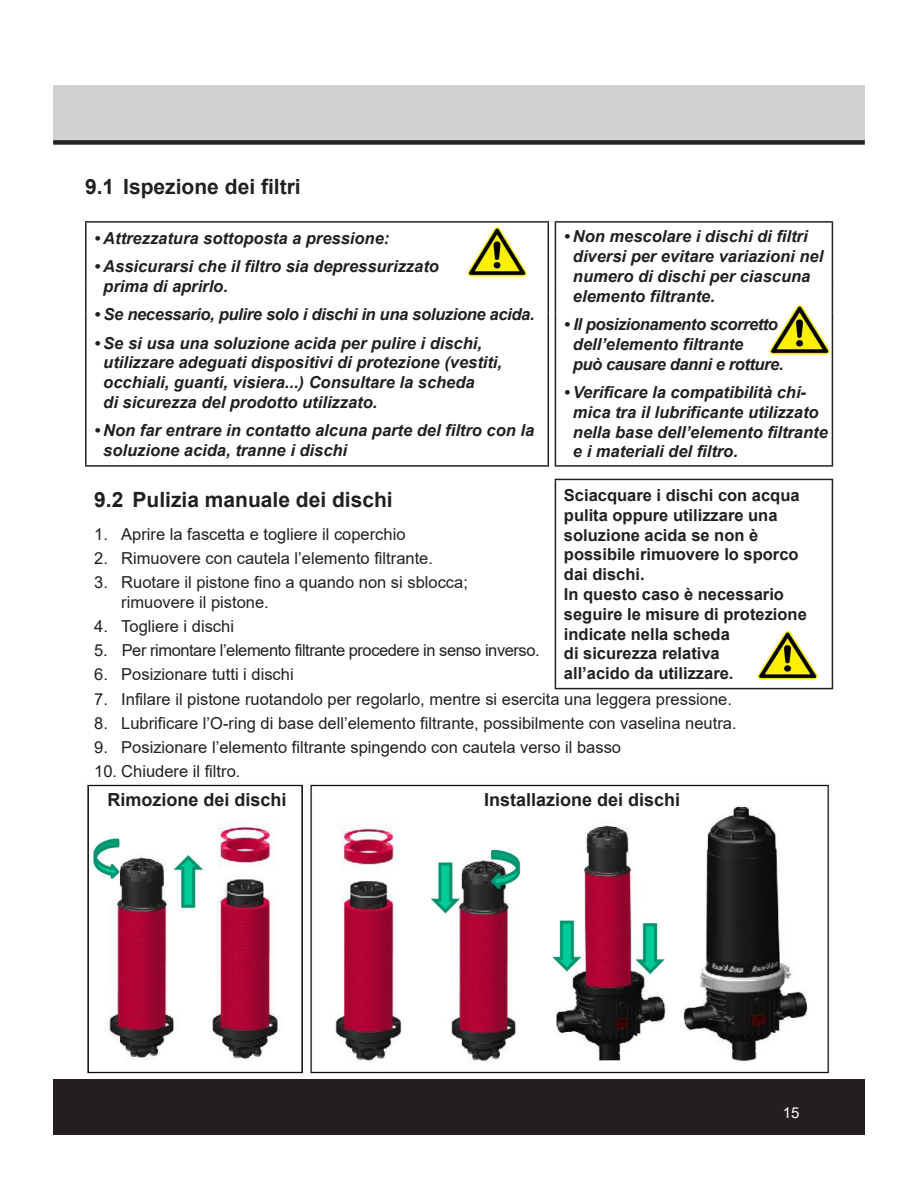
<style>
.page{position:relative;width:918px;height:1188px;background:#fff}
.page>*{position:absolute;margin:0;border:0;box-sizing:border-box;transform-origin:0 0}
.t1{font:700 21px "Arial";color:#231f20}
.t2{font:700 18px "Arial";color:#231f20}
.t3{font:italic 700 16.5px/19.8px "Arial";color:#231f20}
.t4{font:16.5px/19.8px "Arial";color:#231f20}
.Body{font:700 16.5px/19.8px "Arial";color:#231f20}
.t5{font:italic 700 16.5px/19.8px "Arial";letter-spacing:-.025em;color:#231f20}
.t6{font:16.5px "Arial";letter-spacing:-.025em;color:#231f20}
.t7{font:italic 700 16.5px "Arial";letter-spacing:-.02em;color:#231f20}
.t8{font:15px "Arial";color:#fff}
</style>
<div class="page">
<div style="left:53px;top:85px;width:812px;height:57px;background:#cfd2d0"></div>
<div style="left:53px;top:140px;width:812px;height:5px;background:#231f20"></div>
<div style="left:53px;top:1080px;width:812px;height:55px;background:#231f20"></div>
<img style="left:770px;top:306px;width:59px;height:48px">
<hr style="left:85px;top:221px;width:464px;height:2px;background:#231f20">
<hr style="left:85px;top:223px;width:2px;height:29px;background:#231f20">
<svg style="left:548px;top:223px;width:1px;height:29px"></svg>
<hr style="left:555px;top:221px;width:278px;height:2px;background:#231f20">
<svg style="left:555px;top:223px;width:1px;height:29px"></svg>
<svg style="left:832px;top:223px;width:1px;height:29px"></svg>
<hr style="left:85px;top:252px;width:2px;height:30px;background:#231f20">
<hr style="left:548px;top:252px;width:1px;height:30px;background:#231f20">
<hr style="left:555px;top:252px;width:1px;height:30px;background:#231f20">
<hr style="left:832px;top:252px;width:1px;height:30px;background:#231f20">
<hr style="left:85px;top:282px;width:2px;height:30px;background:#231f20">
<hr style="left:548px;top:282px;width:1px;height:30px;background:#231f20">
<hr style="left:555px;top:282px;width:1px;height:30px;background:#231f20">
<hr style="left:832px;top:282px;width:1px;height:30px;background:#231f20">
<hr style="left:85px;top:312px;width:2px;height:153px;background:#231f20">
<hr style="left:548px;top:312px;width:1px;height:153px;background:#231f20">
<hr style="left:555px;top:312px;width:1px;height:153px;background:#231f20">
<hr style="left:832px;top:312px;width:1px;height:153px;background:#231f20">
<hr style="left:85px;top:465px;width:464px;height:2px;background:#231f20">
<hr style="left:555px;top:465px;width:278px;height:2px;background:#231f20">
<hr style="left:555px;top:479px;width:278px;height:1px;background:#231f20">
<hr style="left:555px;top:480px;width:1px;height:208px;background:#231f20">
<hr style="left:832px;top:480px;width:1px;height:208px;background:#231f20">
<hr style="left:555px;top:688px;width:278px;height:1px;background:#231f20">
<img style="left:468px;top:228px;width:59px;height:48px">
<img style="left:87px;top:784px;width:743px;height:289px">
<div style="left:101px;top:793px;width:192px;height:28px;background:#fff"></div>
<div style="left:483px;top:793px;width:199px;height:27px;background:#fff"></div>
<img style="left:758px;top:631px;width:59px;height:49px">
<p class="t1" style="left:85px;top:172px;width:217px">9.1 Ispezione dei filtri</p>
<p class="t3" style="left:94px;top:229px;width:297px">• Attrezzatura sottoposta a pressione:</p>
<p class="t3" style="left:103px;top:257px;width:337px;text-indent:-9px">• Assicurarsi che il filtro sia depressurizzato prima di aprirlo.</p>
<p class="t7" style="left:94px;top:303px;width:442px">• Se necessario, pulire solo i dischi in una soluzione acida.</p>
<p class="t3" style="left:103px;top:333px;width:400px;text-indent:-9px">• Se si usa una soluzione acida per pulire i dischi, utilizzare adeguati dispositivi di protezione (vestiti, occhiali, guanti, visiera...) Consultare la scheda<br>di sicurezza del prodotto utilizzato.</p>
<p class="t3" style="left:103px;top:421px;width:432px;text-indent:-9px">• Non far entrare in contatto alcuna parte del filtro con la soluzione acida, tranne i dischi</p>
<p class="t3" style="left:573px;top:227px;width:252px;text-indent:-9px">• Non mescolare i dischi di filtri diversi per evitare variazioni nel numero di dischi per ciascuna elemento filtrante.</p>
<p class="t5" style="left:573px;top:315px;width:212px;text-indent:-9px">• Il posizionamento scorretto dell’elemento filtrante<br>può causare danni e rotture.</p>
<p class="t3" style="left:573px;top:383px;width:256px;text-indent:-9px">• Verificare la compatibilità chi&shy;mica tra il lubrificante utilizzato nella base dell’elemento filtrante e i materiali del filtro.</p>
<p class="Body" style="left:564px;top:485px;width:244px">Sciacquare i dischi con acqua pulita oppure utilizzare una soluzione acida se non è possibile rimuovere lo sporco dai dischi.<br>In questo caso è necessario seguire le misure di protezione indicate nella scheda<br>di sicurezza relativa<br>all’acido da utilizzare.</p>
<p class="t4" style="left:94px;top:689px;width:639px">7. Infilare il pistone ruotandolo per regolarlo, mentre si esercita una leggera pressione.</p>
<p class="t4" style="left:94px;top:713px;width:644px">8. Lubrificare l’O-ring di base dell’elemento filtrante, possibilmente con vaselina neutra.</p>
<p class="t4" style="left:94px;top:737px;width:528px">9. Posizionare l’elemento filtrante spingendo con cautela verso il basso</p>
<p class="t4" style="left:94px;top:761px;width:148px">10. Chiudere il filtro.</p>
<p class="t2" style="left:108px;top:787px;width:181px">Rimozione dei dischi</p>
<p class="t2" style="left:484px;top:787px;width:198px">Installazione dei dischi</p>
<p class="t1" style="left:94px;top:485px;width:300px">9.2 Pulizia manuale dei dischi</p>
<p class="t4" style="left:94px;top:524px;width:313px">1. Aprire la fascetta e togliere il coperchio</p>
<p class="t4" style="left:94px;top:548px;width:340px">2. Rimuovere con cautela l’elemento filtrante.</p>
<p class="t4" style="left:121px;top:572px;width:348px;text-indent:-27px">3. Ruotare il pistone fino a quando non si sblocca; rimuovere il pistone.</p>
<p class="t4" style="left:94px;top:616px;width:141px">4. Togliere i dischi</p>
<p class="t6" style="left:94px;top:639px;width:447px">5. Per rimontare l’elemento filtrante procedere in senso inverso.</p>
<p class="t4" style="left:94px;top:664px;width:201px">6. Posizionare tutti i dischi</p>
<p class="t8" style="left:783px;top:1103px;width:18px">15</p>
</div>
